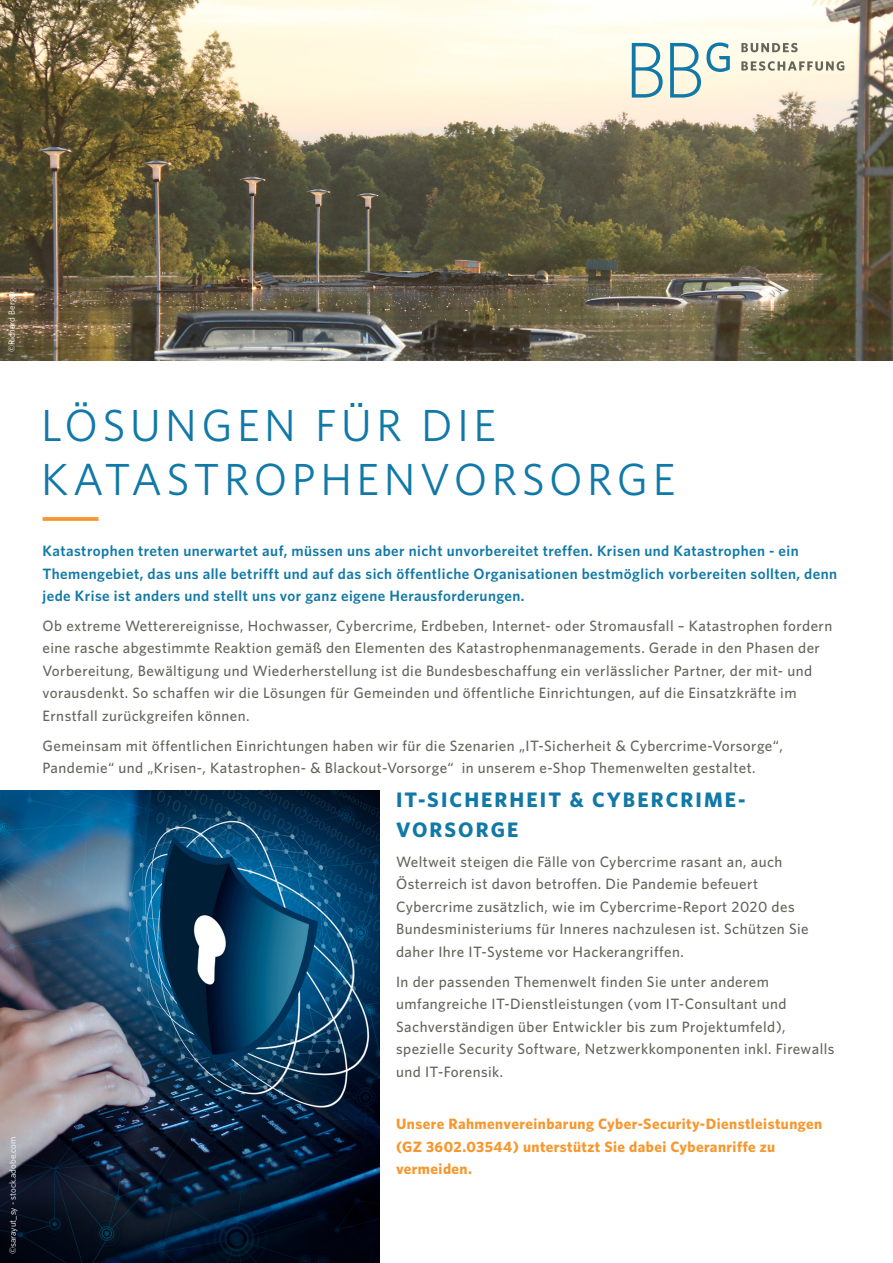
<style>
.page{position:relative;width:893px;height:1263px;background:#fff}
.page>*{position:absolute;margin:0;border:0;box-sizing:border-box;transform-origin:0 0}
.t1{font:45px "Whitney";letter-spacing:.1em;color:#1179a7}
.t2{font:700 21px "Whitney";letter-spacing:.1em;color:#1179a7}
.t3{font:500 15px/22.5px "Whitney";letter-spacing:.03em;color:#66655c}
.t4{font:600 15px/22.5px "Whitney";letter-spacing:.03em;color:#1179a7}
.t5{font:700 15px/22.5px "Whitney";letter-spacing:.03em;color:#f7972d}
.t6{font:9px "Whitney";color:#fff}
</style>
<div class="page">
<img style="left:0;top:791px;width:379px;height:472px">
<img style="left:0;top:0;width:893px;height:361px">
<svg style="left:670px;top:43px;width:60px;height:55px;background:#c0d7d3"></svg>
<svg style="left:632px;top:43px;width:31px;height:55px;background:#adcdcf"></svg>
<svg style="left:741px;top:61px;width:103px;height:10px"></svg>
<svg style="left:741px;top:43px;width:57px;height:9px"></svg>
<svg style="left:43px;top:517px;width:55px;height:4px"></svg>
<p class="t6" style="left:6px;top:352px;width:63px;rotate:-90deg">©Richard Berger</p>
<p class="t6" style="left:7px;top:1254px;width:119px;rotate:-90deg">©sarayut_sy - stock.adobe.com</p>
<p class="t1" style="left:41px;top:395px;width:457px">LÖSUNGEN FÜR DIE</p>
<p class="t1" style="left:41px;top:449px;width:636px">KATASTROPHENVORSORGE</p>
<p class="t4" style="left:43px;top:539px;width:796px">Katastrophen treten unerwartet auf, müssen uns aber nicht unvorbereitet treffen. Krisen und Katastrophen - ein<br>Themengebiet, das uns alle betrifft und auf das sich öffentliche Organisationen bestmöglich vorbereiten sollten, denn jede Krise ist anders und stellt uns vor ganz eigene Herausforderungen.</p>
<p class="t3" style="left:43px;top:614px;width:791px">Ob extreme Wetterereignisse, Hochwasser, Cybercrime, Erdbeben, Internet- oder Stromausfall – Katastrophen fordern eine rasche abgestimmte Reaktion gemäß den Elementen des Katastrophenmanagements. Gerade in den Phasen der<br>Vorbereitung, Bewältigung und Wiederherstellung ist die Bundesbeschaffung ein verlässlicher Partner, der mit- und</p>
<p class="t3" style="left:43px;top:681px;width:756px">vorausdenkt. So schaffen wir die Lösungen für Gemeinden und öffentliche Einrichtungen, auf die Einsatzkräfte im<br>Ernstfall zurückgreifen können.</p>
<p class="t3" style="left:43px;top:734px;width:742px">Gemeinsam mit öffentlichen Einrichtungen haben wir für die Szenarien „IT-Sicherheit &amp; Cybercrime-Vorsorge“,<br>Pandemie“ und „Krisen-, Katastrophen- &amp; Blackout-Vorsorge“ in unserem e-Shop Themenwelten gestaltet.</p>
<p class="t2" style="left:396px;top:785px;width:351px">IT-SICHERHEIT &amp; CYBERCRIME-</p>
<p class="t2" style="left:396px;top:815px;width:124px">VORSORGE</p>
<p class="t3" style="left:396px;top:850px;width:414px">Weltweit steigen die Fälle von Cybercrime rasant an, auch Österreich ist davon betroffen. Die Pandemie befeuert Cybercrime zusätzlich, wie im Cybercrime-Report 2020 des Bundesministeriums für Inneres nachzulesen ist. Schützen Sie daher Ihre IT-Systeme vor Hackerangriffen.</p>
<p class="t3" style="left:396px;top:970px;width:392px">In der passenden Themenwelt finden Sie unter anderem umfangreiche IT-Dienstleistungen (vom IT-Consultant und<br>Sachverständigen über Entwickler bis zum Projektumfeld),</p>
<p class="t3" style="left:396px;top:1037px;width:440px">spezielle Security Software, Netzwerkkomponenten inkl. Firewalls und IT-Forensik.</p>
<p class="t5" style="left:396px;top:1112px;width:428px">Unsere Rahmenvereinbarung Cyber-Security-Dienstleistungen</p>
<p class="t5" style="left:396px;top:1135px;width:381px">(GZ 3602.03544) unterstützt Sie dabei Cyberanriffe zu vermeiden.</p>
</div>
